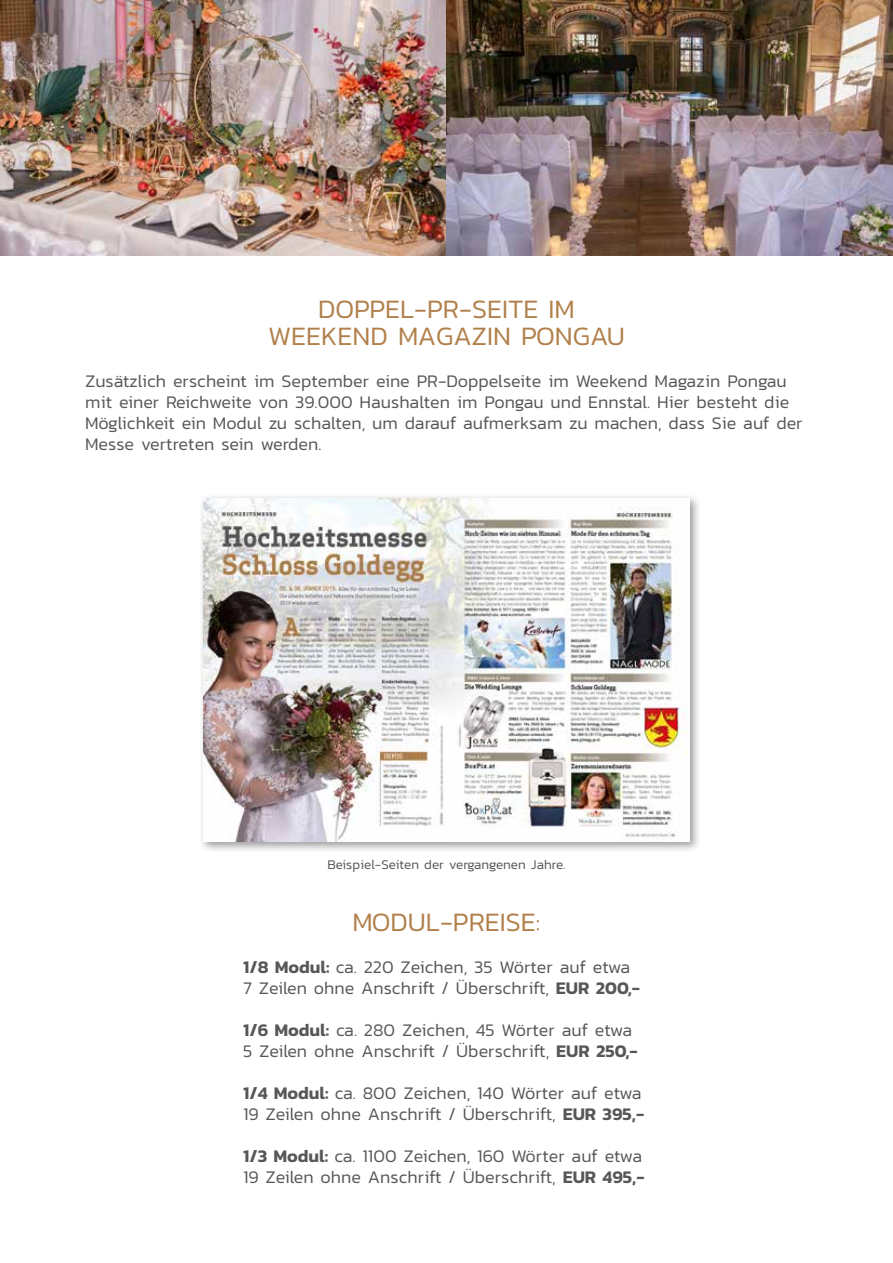
<style>
.page{position:relative;width:893px;height:1263px;background:#fff}
.page>*{position:absolute;margin:0;border:0;box-sizing:border-box;transform-origin:0 0}
.t1{font:300 27px/27px "Kanit";color:#b17f4a;text-align:center}
.t2{font:300 18px/21px "Kanit";color:#575756}
.t3{font:300 13.5px "Kanit";color:#575756}
.s1{font-weight:600}
</style>
<div class="page">
<img style="left:0;top:0;width:893px;height:255px">
<div style="left:198px;top:493px;width:503px;height:360px;background:#000;opacity:.4"></div>
<img style="left:203px;top:498px;width:243px;height:344px">
<img style="left:446px;top:498px;width:244px;height:344px">
<h1 class="t1" style="left:268px;top:295px;width:358px">DOPPEL-PR-SEITE IM<br>WEEKEND MAGAZIN PONGAU</h1>
<p class="t2" style="left:85px;top:370px;width:719px">Zusätzlich erscheint im September eine PR-Doppelseite im Weekend Magazin Pongau mit einer Reichweite von 39.000 Haushalten im Pongau und Ennstal. Hier besteht die Möglichkeit ein Modul zu schalten, um darauf aufmerksam zu machen, dass Sie auf der Messe vertreten sein werden.</p>
<p class="t3" style="left:327px;top:854px;width:240px">Beispiel-Seiten der vergangenen Jahre.</p>
<h1 class="t1" style="left:352px;top:908px;width:190px">MODUL-PREISE:</h1>
<p class="t2" style="left:243px;top:956px;width:399px"><span class="s1">1/8 Modul:</span> ca. 220 Zeichen, 35 Wörter auf etwa<br>7 Zeilen ohne Anschrift / Überschrift, <span class="s1">EUR 200,-</span></p>
<p class="t2" style="left:243px;top:1019px;width:396px"><span class="s1">1/6 Modul:</span> ca. 280 Zeichen, 45 Wörter auf etwa<br>5 Zeilen ohne Anschrift / Überschrift, <span class="s1">EUR 250,-</span></p>
<p class="t2" style="left:243px;top:1082px;width:403px"><span class="s1">1/4 Modul:</span> ca. 800 Zeichen, 140 Wörter auf etwa<br>19 Zeilen ohne Anschrift / Überschrift, <span class="s1">EUR 395,-</span></p>
<p class="t2" style="left:243px;top:1145px;width:403px"><span class="s1">1/3 Modul:</span> ca. 1100 Zeichen, 160 Wörter auf etwa<br>19 Zeilen ohne Anschrift / Überschrift, <span class="s1">EUR 495,-</span></p>
</div>
